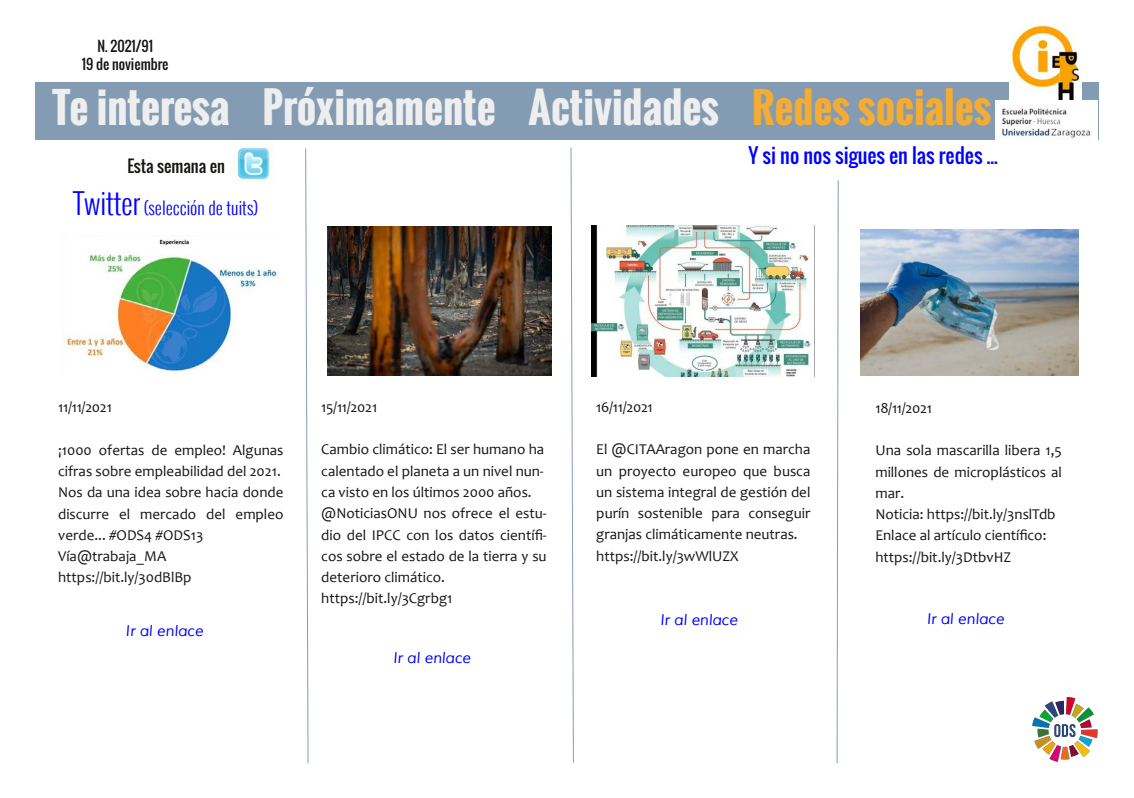
<style>
.page{position:relative;width:1134px;height:798px;background:#fff}
.page>*{position:absolute;margin:0;border:0;box-sizing:border-box;transform-origin:0 0}
.t1{font:700 41.25px "Oswald";color:#eeedec}
.t2{font:20px "Oswald";color:#00f}
.t3{font:300 17.5px "Oswald";color:#00f}
.t4{font:16.25px "Oswald";color:#161513}
.t5{font:15px/21.2px "Candara";color:#161513}
.t6{font:italic 15px "Muli";color:#00f}
.t7{font:13.75px/17.5px "Oswald";color:#161513;text-align:center}
.s1{color:#f4a200}
.s2{font-size:28.75px}
</style>
<div class="page">
<img style="left:62px;top:239px;width:215px;height:133px">
<div style="left:35px;top:82px;width:1063px;height:58px;background:#839bb3"></div>
<svg style="left:305px;top:148px;width:4px;height:615px"></svg>
<img style="left:236px;top:143px;width:36px;height:39px">
<svg style="left:836px;top:180px;width:3px;height:583px"></svg>
<img style="left:1009px;top:25px;width:73px;height:76px">
<img style="left:995px;top:101px;width:102px;height:39px">
<img style="left:591px;top:226px;width:224px;height:150px">
<img style="left:1032px;top:697px;width:66px;height:65px">
<img style="left:860px;top:230px;width:218px;height:145px">
<img style="left:327px;top:226px;width:225px;height:149px">
<svg style="left:570px;top:147px;width:4px;height:616px"></svg>
<p class="t7" style="left:82px;top:37px;width:88px">N. 2021/91<br>19 de noviembre</p>
<h1 class="t1" style="left:52px;top:76px;width:941px">Te interesa Próximamente Actividades <span class="s1">Redes sociales</span></h1>
<p class="t4" style="left:127px;top:153px;width:99px">Esta semana en</p>
<p class="t3" style="left:74px;top:194px;width:186px"><span class="s2">Twitter</span> (selección de tuits)</p>
<h2 class="t2" style="left:748px;top:140px;width:251px">Y si no nos sigues en las redes ...</h2>
<p class="t5" style="left:58px;top:398px;width:55px">11/11/2021</p>
<p class="t5" style="left:58px;top:440px;width:227px">¡1000 ofertas de empleo! Algunas cifras sobre empleabilidad del 2021.<br>Nos da una idea sobre hacia donde discurre el mercado del empleo verde... #ODS4 #ODS13<br>Vía@trabaja_MA https://bit.ly/30dBlBp</p>
<p class="t6" style="left:126px;top:622px;width:79px">Ir al enlace</p>
<p class="t5" style="left:321px;top:398px;width:57px">15/11/2021</p>
<p class="t5" style="left:321px;top:440px;width:227px">Cambio climático: El ser humano ha calentado el planeta a un nivel nun‐ ca visto en los últimos 2000 años. @NoticiasONU nos ofrece el estu‐ dio del IPCC con los datos científi‐ cos sobre el estado de la tierra y su deterioro climático. https://bit.ly/3Cgrbg1</p>
<p class="t6" style="left:393px;top:648px;width:79px">Ir al enlace</p>
<p class="t5" style="left:596px;top:397px;width:58px">16/11/2021</p>
<p class="t5" style="left:596px;top:440px;width:216px">El @CITAAragon pone en marcha un proyecto europeo que busca un sistema integral de gestión del purín sostenible para conseguir granjas climáticamente neutras. https://bit.ly/3wWlUZX</p>
<p class="t5" style="left:875px;top:398px;width:58px">18/11/2021</p>
<p class="t5" style="left:875px;top:441px;width:188px">Una sola mascarilla libera 1,5 millones de microplásticos al mar.<br>Noticia: https://bit.ly/3nslTdb<br>Enlace al artículo científico: https://bit.ly/3DtbvHZ</p>
<p class="t6" style="left:660px;top:610px;width:79px">Ir al enlace</p>
<p class="t6" style="left:927px;top:609px;width:79px">Ir al enlace</p>
</div>
